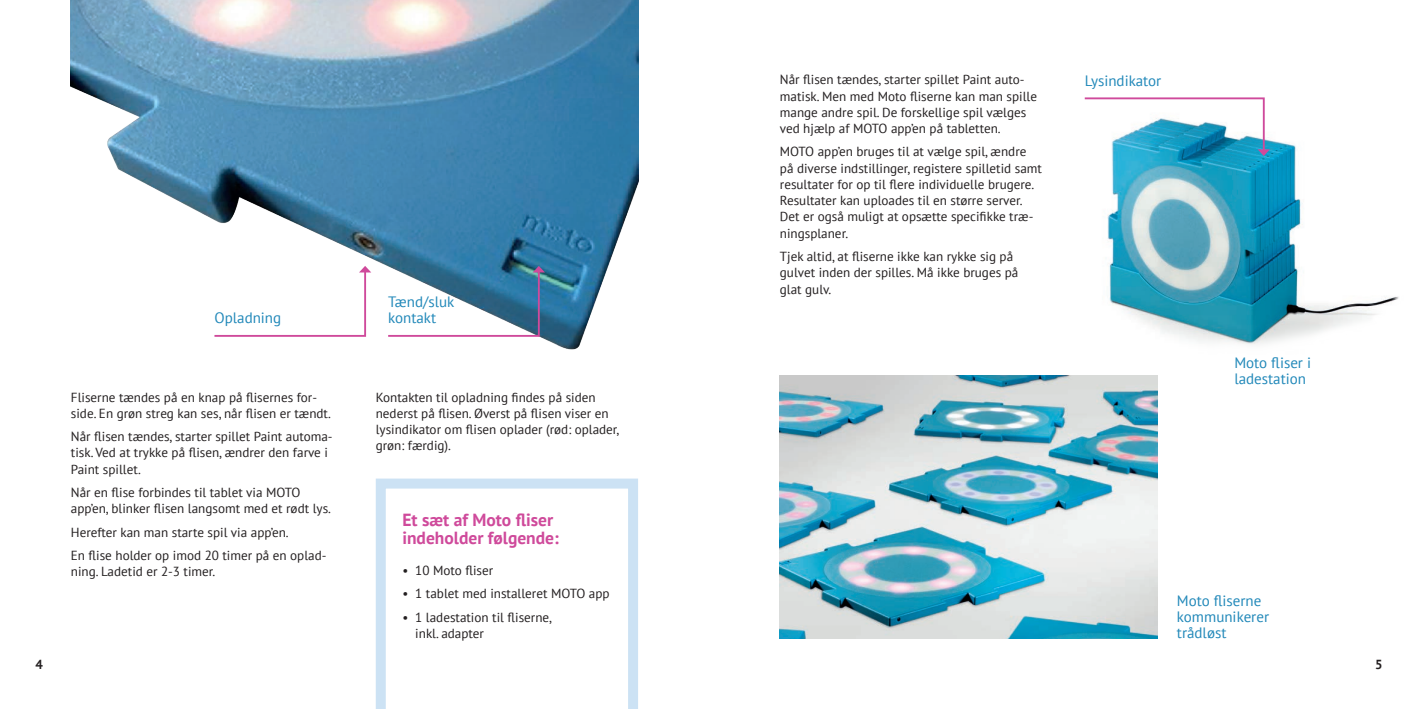
<style>
.page{position:relative;width:1418px;height:709px;background:#fff}
.page>*{position:absolute;margin:0;border:0;box-sizing:border-box;transform-origin:0 0}
.t1{font:700 17.5px/18.8px "PT Sans";color:#cf4a9b}
.Brød_-_engelsk{font:15px/16.2px "PT Sans";color:#2188b9}
.Brød_-_engelsk-2{font:13.12px/16.2px "PT Sans";color:#231f20}
.t2{font:700 13.12px "PT Sans";color:#231f20}
</style>
<div class="page">
<img style="left:1107px;top:140px;width:292px;height:205px">
<img style="left:780px;top:376px;width:377px;height:262px">
<img style="left:71px;top:0;width:567px;height:350px">
<svg style="left:212px;top:266px;width:159px;height:72px"></svg>
<svg style="left:386px;top:266px;width:159px;height:72px"></svg>
<svg style="left:376px;top:478px;width:262px;height:231px"></svg>
<svg style="left:1084px;top:97px;width:185px;height:59px"></svg>
<p class="Brød_-_engelsk" style="left:214px;top:309px;width:68px">Opladning</p>
<p class="Brød_-_engelsk-2" style="left:71px;top:388px;width:262px">Fliserne tændes på en knap på flisernes for&shy;side. En grøn streg kan ses, når flisen er tændt.</p>
<p class="Brød_-_engelsk-2" style="left:71px;top:428px;width:263px">Når flisen tændes, starter spillet Paint automa&shy;tisk. Ved at trykke på flisen, ændrer den farve i<br>Paint spillet.</p>
<p class="Brød_-_engelsk-2" style="left:71px;top:484px;width:261px">Når en flise forbindes til tablet via MOTO app’en, blinker flisen langsomt med et rødt lys.</p>
<p class="Brød_-_engelsk-2" style="left:71px;top:523px;width:219px">Herefter kan man starte spil via app’en.</p>
<p class="Brød_-_engelsk-2" style="left:71px;top:547px;width:257px">En flise holder op imod 20 timer på en oplad&shy;ning. Ladetid er 2-3 timer.</p>
<p class="Brød_-_engelsk" style="left:388px;top:293px;width:68px">Tænd/sluk kontakt</p>
<p class="Brød_-_engelsk-2" style="left:376px;top:388px;width:245px">Kontakten til opladning findes på siden nederst på flisen. Øverst på flisen viser en lysindikator om flisen oplader (rød: oplader, grøn: færdig).</p>
<h2 class="t1" style="left:402px;top:510px;width:158px">Et sæt af Moto fliser indeholder følgende:</h2>
<p class="Brød_-_engelsk-2" style="left:402px;top:562px;width:92px">• 10 Moto fliser</p>
<p class="Brød_-_engelsk-2" style="left:402px;top:585px;width:209px">• 1 tablet med installeret MOTO app</p>
<p class="Brød_-_engelsk-2" style="left:415px;top:608px;width:138px;text-indent:-13px">• 1 ladestation til fliserne, inkl. adapter</p>
<p class="Brød_-_engelsk-2" style="left:780px;top:71px;width:259px">Når flisen tændes, starter spillet Paint auto&shy;matisk. Men med Moto fliserne kan man spille mange andre spil. De forskellige spil vælges ved hjælp af MOTO app’en på tabletten.</p>
<p class="Brød_-_engelsk-2" style="left:780px;top:143px;width:263px">MOTO app’en bruges til at vælge spil, ændre på diverse indstillinger, registere spilletid samt resultater for op til flere individuelle brugere.<br>Resultater kan uploades til en større server.<br>Det er også muligt at opsætte specifikke træ&shy;ningsplaner.</p>
<p class="Brød_-_engelsk-2" style="left:780px;top:248px;width:240px">Tjek altid, at fliserne ikke kan rykke sig på gulvet inden der spilles. Må ikke bruges på glat gulv.</p>
<p class="Brød_-_engelsk" style="left:1084px;top:72px;width:78px">Lysindikator</p>
<p class="Brød_-_engelsk" style="left:1234px;top:354px;width:78px">Moto fliser i ladestation</p>
<p class="Brød_-_engelsk" style="left:1176px;top:591px;width:94px">Moto fliserne kommunikerer trådløst</p>
<p class="t2" style="left:35px;top:656px;width:9px">4</p>
<p class="t2" style="left:1374px;top:656px;width:9px">5</p>
</div>
